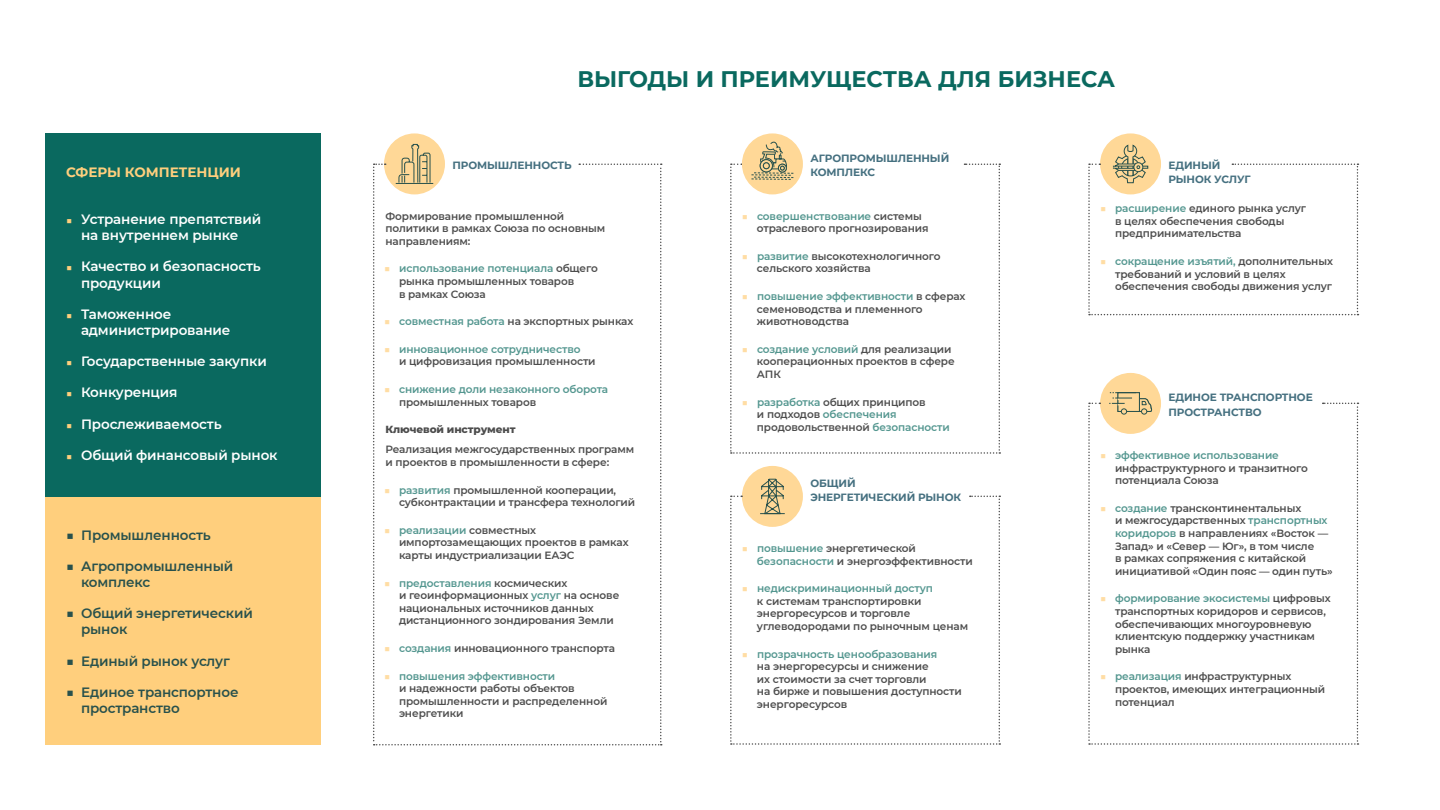
<style>
.page{position:relative;width:1440px;height:810px;background:#fff}
.page>*{position:absolute;margin:0;border:0;box-sizing:border-box;transform-origin:0 0}
.t1{font:700 22.5px "Montserrat";color:#0a695f}
.t2{font:600 13.5px/16.2px "Montserrat";letter-spacing:-.01em;color:#fff}
.t3{font:600 13.5px/16.2px "Montserrat";letter-spacing:-.01em;color:#28514c}
.t4{font:700 13.5px "Montserrat";color:#ffcf7d}
.bullit_yel{font:600 10.5px/12.6px "Montserrat";letter-spacing:-.01em;color:#4d4d4d}
.bullit_yel-2{font:700 10.5px/14.2px "Montserrat";letter-spacing:-.01em;color:#457080}
.t5{font:600 10.5px/12.6px "Montserrat";letter-spacing:-.01em;color:#53968f}
.bullit_yel-3{font:800 10.5px "Montserrat";letter-spacing:-.01em;color:#4d4d4d}
.s1{font-size:10.5px;color:#ffcf7d}
.s2{color:#ffdda4}
.s3{color:#53968f}
.s4{color:#4d4d4d}
</style>
<div class="page">
<div style="left:45px;top:133px;width:276px;height:364px;background:#0a695f"></div>
<div style="left:45px;top:497px;width:276px;height:248px;background:#ffcf7d"></div>
<div style="left:742px;top:466px;width:61px;height:61px;background:#ffd897;border-radius:50%"></div>
<div style="left:384px;top:133px;width:61px;height:61px;background:#ffd897;border-radius:50%"></div>
<div style="left:1100px;top:133px;width:61px;height:61px;background:#ffd897;border-radius:50%"></div>
<div style="left:1100px;top:373px;width:61px;height:61px;background:#ffd897;border-radius:50%"></div>
<svg style="left:742px;top:133px;width:61px;height:61px"></svg>
<svg style="left:730px;top:139px;width:270px;height:315px"></svg>
<svg style="left:1088px;top:144px;width:270px;height:171px"></svg>
<svg style="left:730px;top:478px;width:270px;height:267px"></svg>
<svg style="left:373px;top:144px;width:289px;height:602px"></svg>
<svg style="left:1088px;top:392px;width:270px;height:353px"></svg>
<p class="t4" style="left:66px;top:163px;width:177px">СФЕРЫ КОМПЕТЕНЦИИ</p>
<p class="t2" style="left:66px;top:210px;width:197px;text-align:center"><span class="s1">■</span> Устранение препятствий на внутреннем рынке</p>
<p class="t2" style="left:81px;top:258px;width:181px;text-indent:-15px"><span class="s1">■</span> Качество и безопасность продукции</p>
<p class="t2" style="left:81px;top:305px;width:151px;text-indent:-15px"><span class="s1">■</span> Таможенное администрирование</p>
<p class="t2" style="left:66px;top:353px;width:202px"><span class="s1">■</span> Государственные закупки</p>
<p class="t2" style="left:66px;top:384px;width:113px"><span class="s1">■</span> Конкуренция</p>
<p class="t2" style="left:66px;top:415px;width:157px"><span class="s1">■</span> Прослеживаемость</p>
<p class="t2" style="left:66px;top:446px;width:213px"><span class="s1">■</span> Общий финансовый рынок</p>
<p class="t3" style="left:66px;top:526px;width:146px">■ Промышленность</p>
<p class="t3" style="left:81px;top:557px;width:154px;text-indent:-15px">■ Агропромышленный комплекс</p>
<p class="t3" style="left:81px;top:605px;width:173px;text-indent:-15px">■ Общий энергетический рынок</p>
<p class="t3" style="left:66px;top:652px;width:165px">■ Единый рынок услуг</p>
<p class="t3" style="left:81px;top:683px;width:159px;text-indent:-15px">■ Единое транспортное пространство</p>
<p class="t1" style="left:577px;top:63px;width:539px">ВЫГОДЫ И ПРЕИМУЩЕСТВА ДЛЯ БИЗНЕСА</p>
<p class="bullit_yel-2" style="left:452px;top:158px;width:121px">ПРОМЫШЛЕННОСТЬ</p>
<p class="bullit_yel-2" style="left:810px;top:151px;width:140px">АГРОПРОМЫШЛЕННЫЙ<br>КОМПЛЕКС</p>
<p class="bullit_yel-2" style="left:1169px;top:158px;width:84px">ЕДИНЫЙ<br>РЫНОК УСЛУГ</p>
<p class="bullit_yel" style="left:386px;top:209px;width:221px">Формирование промышленной политики в рамках Союза по основным направлениям:</p>
<p class="bullit_yel" style="left:399px;top:262px;width:200px;text-indent:-15px"><span class="s2">■</span> <span class="s3">использование потенциала</span> общего рынка промышленных товаров<br>в рамках Союза</p>
<p class="bullit_yel" style="left:384px;top:315px;width:251px"><span class="s2">■</span> <span class="s3">совместная работа</span> на экспортных рынках</p>
<p class="t5" style="left:399px;top:342px;width:198px;text-indent:-15px"><span class="s2">■</span> инновационное сотрудничество<br><span class="s4">и цифровизация промышленности</span></p>
<p class="t5" style="left:399px;top:383px;width:211px;text-indent:-15px"><span class="s2">■</span> снижение доли незаконного оборота <span class="s4">промышленных товаров</span></p>
<p class="bullit_yel-3" style="left:386px;top:422px;width:132px">Ключевой инструмент</p>
<p class="bullit_yel" style="left:386px;top:443px;width:250px">Реализация межгосударственных программ и проектов в промышленности в сфере:</p>
<p class="bullit_yel" style="left:399px;top:483px;width:238px;text-indent:-15px"><span class="s2">■</span> <span class="s3">развития</span> промышленной кооперации, субконтрактации и трансфера технологий</p>
<p class="bullit_yel" style="left:399px;top:523px;width:231px;text-indent:-15px"><span class="s2">■</span> <span class="s3">реализации</span> совместных импортозамещающих проектов в рамках карты индустриализации ЕАЭС</p>
<p class="bullit_yel" style="left:399px;top:576px;width:222px;text-indent:-15px"><span class="s2">■</span> <span class="s3">предоставления</span> космических<br>и геоинформационных <span class="s3">услуг</span> на основе национальных источников данных дистанционного зондирования Земли</p>
<p class="bullit_yel" style="left:384px;top:641px;width:233px"><span class="s2">■</span> <span class="s3">создания</span> инновационного транспорта</p>
<p class="bullit_yel" style="left:399px;top:669px;width:210px;text-indent:-15px"><span class="s2">■</span> <span class="s3">повышения эффективности<br></span>и надежности работы объектов промышленности и распределенной энергетики</p>
<p class="bullit_yel" style="left:757px;top:209px;width:173px;text-indent:-15px"><span class="s2">■</span> <span class="s3">совершенствование</span> системы отраслевого прогнозирования</p>
<p class="bullit_yel" style="left:757px;top:249px;width:185px;text-indent:-15px"><span class="s2">■</span> <span class="s3">развитие</span> высокотехнологичного сельского хозяйства</p>
<p class="bullit_yel" style="left:757px;top:290px;width:210px;text-indent:-15px"><span class="s2">■</span> <span class="s3">повышение эффективности</span> в сферах семеноводства и племенного животноводства</p>
<p class="bullit_yel" style="left:757px;top:342px;width:199px;text-indent:-15px"><span class="s2">■</span> <span class="s3">создание условий</span> для реализации кооперационных проектов в сфере<br>АПК</p>
<p class="bullit_yel" style="left:757px;top:395px;width:194px;text-indent:-15px"><span class="s2">■</span> <span class="s3">разработка</span> общих принципов<br>и подходов <span class="s3">обеспечения </span>продовольственной <span class="s3">безопасности</span></p>
<p class="bullit_yel-2" style="left:810px;top:476px;width:152px">ОБЩИЙ<br>ЭНЕРГЕТИЧЕСКИЙ РЫНОК</p>
<p class="bullit_yel" style="left:757px;top:542px;width:217px;text-indent:-15px"><span class="s2">■</span> <span class="s3">повышение</span> энергетической <span class="s3">безопасности</span> и энергоэффективности</p>
<p class="bullit_yel" style="left:757px;top:582px;width:213px;text-indent:-15px"><span class="s2">■</span> <span class="s3">недискриминационный доступ<br></span>к системам транспортировки энергоресурсов и торговле углеводородами по рыночным ценам</p>
<p class="bullit_yel" style="left:757px;top:647px;width:206px;text-indent:-15px"><span class="s2">■</span> <span class="s3">прозрачность ценообразования<br></span>на энергоресурсы и снижение<br>их стоимости за счет торговли<br>на бирже и повышения доступности энергоресурсов</p>
<p class="bullit_yel" style="left:1115px;top:202px;width:193px;text-indent:-15px"><span class="s2">■</span> <span class="s3">расширение</span> единого рынка услуг в целях обеспечения свободы предпринимательства</p>
<p class="bullit_yel" style="left:1115px;top:254px;width:219px;text-indent:-15px"><span class="s2">■</span> <span class="s3">сокращение изъятий,</span> дополнительных требований и условий в целях обеспечения свободы движения услуг</p>
<p class="bullit_yel-2" style="left:1169px;top:390px;width:146px">ЕДИНОЕ ТРАНСПОРТНОЕ<br>ПРОСТРАНСТВО</p>
<p class="bullit_yel" style="left:1115px;top:449px;width:194px;text-indent:-15px"><span class="s2">■</span> <span class="s3">эффективное использование </span>инфраструктурного и транзитного потенциала Союза</p>
<p class="bullit_yel" style="left:1115px;top:501px;width:219px;text-indent:-15px"><span class="s2">■</span> <span class="s3">создание</span> трансконтинентальных<br>и межгосударственных <span class="s3">транспортных коридоров</span> в направлениях «Восток — Запад» и «Север — Юг», в том числе<br>в рамках сопряжения с китайской инициативой «Один пояс — один путь»</p>
<p class="bullit_yel" style="left:1115px;top:592px;width:217px;text-indent:-15px"><span class="s2">■</span> <span class="s3">формирование экосистемы</span> цифровых транспортных коридоров и сервисов, обеспечивающих многоуровневую клиентскую поддержку участникам рынка</p>
<p class="bullit_yel" style="left:1115px;top:670px;width:212px;text-indent:-15px"><span class="s2">■</span> <span class="s3">реализация</span> инфраструктурных проектов, имеющих интеграционный потенциал</p>
</div>
